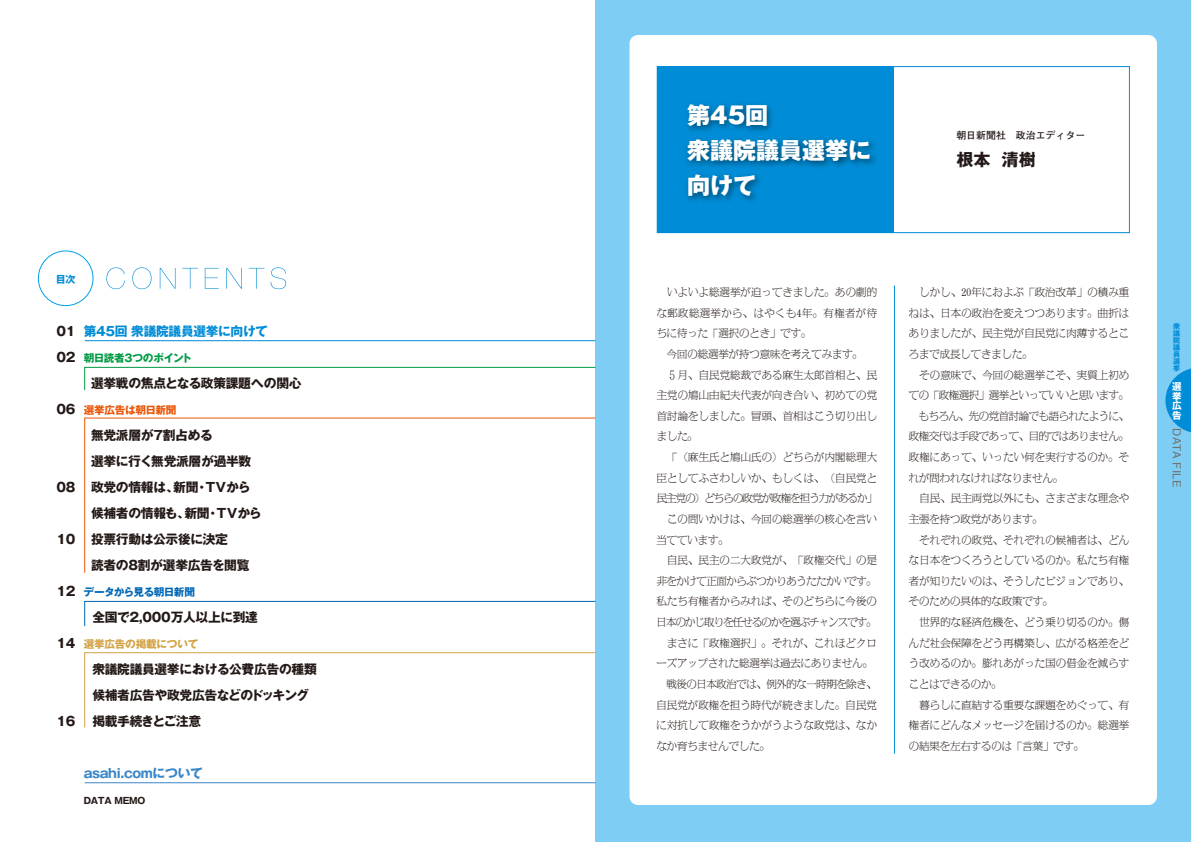
<style>
.page{position:relative;width:1191px;height:842px;background:#fff}
.page>*{position:absolute;margin:0;border:0;box-sizing:border-box;transform-origin:0 0}
.t1{font:23px/35px "Gothic MB101 hea";color:#fff}
.t2{font:700 17px "Gothic MB101";color:#231916}
.t3{font:700 12.8px/26px "Gothic MB101";letter-spacing:-.025em;color:#231916}
.t4{font:700 12.8px "Gothic MB101";letter-spacing:-.025em;color:#008cd6}
.t5{font:700 12.8px "Gothic MB101";letter-spacing:-.025em;color:#3986c7}
.t6{font:11.3px "Helvetica";letter-spacing:.05em;color:#727272}
.t7{font:700 10.6px "Gothic MB101";letter-spacing:-.025em;color:#094}
.t8{font:700 10.6px "Gothic MB101";letter-spacing:-.055em;color:#0068b7}
.t9{font:700 10.6px "Gothic MB101";letter-spacing:-.025em;color:#d3a243}
.t10{font:700 10.6px "Gothic MB101";letter-spacing:-.025em;color:#ea5506}
.t11{font:300 10.3px/20.6px "M News M";letter-spacing:.02em;color:#231916;text-align:justify}
.t12{font:300 10.3px "M News M";color:#231916}
.t13{font:300 10.3px "M News M";letter-spacing:-.03em;color:#231916}
.t14{font:300 10.3px "M News M";letter-spacing:-.075em;color:#231916}
.t15{font:700 9.9px "Futo Go B101";color:#231916}
.t16{font:700 9.9px "Gothic MB101";color:#008cd6}
.t17{font:700 9.6px/9.6px "Gothic MB101";color:#fff;text-align:justify}
.t18{font:700 9px "Gothic MB101";letter-spacing:-.025em;color:#231916}
.t19{font:700 7px/7px "Gothic MB101";color:#008cd6;text-align:justify}
.s1{color:#231916}
.s2{font-size:12.8px;color:#231916}
</style>
<div class="page">
<div style="left:595px;top:0;width:596px;height:842px;background:#7dcdf4"></div>
<div style="left:629px;top:35px;width:528px;height:770px;background:#fff;border-radius:9px"></div>
<hr style="left:894px;top:286px;width:1px;height:468px;background:#008cd6">
<div style="left:657px;top:67px;width:236px;height:166px;background:#008cd6"></div>
<img style="left:686px;top:104px;width:190px;height:97px">
<div style="left:38px;top:251px;width:55px;height:55px;border:1px solid #00a1e9;border-radius:50%"></div>
<svg style="left:106px;top:267px;width:19px;height:22px"></svg>
<svg style="left:132px;top:267px;width:19px;height:22px"></svg>
<svg style="left:160px;top:268px;width:15px;height:21px"></svg>
<svg style="left:182px;top:268px;width:16px;height:21px"></svg>
<svg style="left:205px;top:268px;width:14px;height:21px"></svg>
<svg style="left:226px;top:268px;width:16px;height:21px"></svg>
<svg style="left:249px;top:268px;width:15px;height:21px"></svg>
<svg style="left:271px;top:267px;width:15px;height:22px"></svg>
<svg style="left:84px;top:417px;width:512px;height:156px"></svg>
<svg style="left:84px;top:601px;width:512px;height:26px"></svg>
<svg style="left:84px;top:652px;width:512px;height:76px"></svg>
<svg style="left:84px;top:367px;width:512px;height:23px"></svg>
<hr style="left:85px;top:340px;width:510px;height:1px;background:#008cd6">
<hr style="left:85px;top:782px;width:510px;height:1px;background:#3986c7">
<svg style="left:1165px;top:368px;width:26px;height:65px"></svg>
<p class="t16" style="left:56px;top:272px;width:21px">目次</p>
<p class="t4" style="left:56px;top:322px;width:213px"><span class="s1">01</span> 第45回衆議院議員選挙に向けて</p>
<p class="t7" style="left:56px;top:350px;width:137px"><span class="s2">02</span> 朝日読者3つのポイント</p>
<p class="t3" style="left:91px;top:369px;width:212px">選挙戦の焦点となる政策課題への関心</p>
<p class="t10" style="left:56px;top:402px;width:122px"><span class="s2">06</span> 選挙広告は朝日新聞</p>
<p class="t3" style="left:91px;top:421px;width:123px">無党派層が7割占める</p>
<p class="t3" style="left:91px;top:447px;width:162px">選挙に行く無党派層が過半数</p>
<p class="t3" style="left:56px;top:473px;width:196px">08 政党の情報は、新聞・ＴＶから</p>
<p class="t3" style="left:91px;top:499px;width:172px">候補者の情報も、新聞・ＴＶから</p>
<p class="t3" style="left:56px;top:525px;width:173px">10 投票行動は公示後に決定</p>
<p class="t3" style="left:91px;top:551px;width:160px">読者の8割が選挙広告を閲覧</p>
<p class="t8" style="left:56px;top:584px;width:140px"><span class="s2">12</span> データから見る朝日新聞</p>
<p class="t3" style="left:92px;top:603px;width:167px">全国で2,000万人以上に到達</p>
<p class="t9" style="left:56px;top:636px;width:144px"><span class="s2">14</span> 選挙広告の掲載について</p>
<p class="t3" style="left:92px;top:655px;width:226px">衆議院議員選挙における公費広告の種類候補者広告や政党広告などのドッキング</p>
<p class="t3" style="left:56px;top:707px;width:21px">16</p>
<p class="t3" style="left:92px;top:707px;width:110px">掲載手続きとご注意</p>
<p class="t5" style="left:84px;top:764px;width:121px">asahi.comについて</p>
<p class="t18" style="left:84px;top:794px;width:63px">DATA MEMO</p>
<h1 class="t1" style="left:687px;top:95px;width:185px">第45回<br>衆議院議員選挙に向けて</h1>
<p class="t15" style="left:956px;top:130px;width:130px">朝日新聞社 政治エディター</p>
<h2 class="t2" style="left:956px;top:147px;width:81px">根本 清樹</h2>
<p class="t11" style="left:656px;top:282px;width:222px;text-indent:10px">いよいよ総選挙が迫ってきました。あの劇的な郵政総選挙から、はやくも4年。有権者が待ちに待った「選択のとき」です。</p>
<p class="t12" style="left:667px;top:347px;width:197px">今回の総選挙が持つ意味を考えてみます。</p>
<p class="t11" style="left:667px;top:364px;width:211px">５月、自民党総裁である麻生太郎首相と、民</p>
<p class="t11" style="left:656px;top:385px;width:222px">主党の鳩山由紀夫代表が向き合い、初めての党</p>
<p class="t11" style="left:656px;top:406px;width:222px">首討論をしました。冒頭、首相はこう切り出し</p>
<p class="t11" style="left:656px;top:426px;width:43px">ました。</p>
<p class="t11" style="left:667px;top:447px;width:211px">「（麻生氏と鳩山氏の）どちらが内閣総理大</p>
<p class="t11" style="left:656px;top:467px;width:222px">臣としてふさわしいか、もしくは、（自民党と</p>
<p class="t14" style="left:656px;top:492px;width:222px">民主党の）どちらの政党が政権を担う力があるか」</p>
<p class="t11" style="left:667px;top:509px;width:211px">この問いかけは、今回の総選挙の核心を言い</p>
<p class="t11" style="left:656px;top:529px;width:74px">当てています。</p>
<p class="t11" style="left:667px;top:550px;width:211px">自民、民主の二大政党が、「政権交代」の是</p>
<p class="t13" style="left:656px;top:574px;width:222px">非をかけて正面からぶつかりあうたたかいです。</p>
<p class="t11" style="left:656px;top:591px;width:222px">私たち有権者からみれば、そのどちらに今後の</p>
<p class="t14" style="left:656px;top:616px;width:222px">日本のかじ取りを任せるのかを選ぶチャンスです。</p>
<p class="t11" style="left:667px;top:632px;width:211px">まさに「政権選択」。それが、これほどクロ</p>
<p class="t12" style="left:656px;top:657px;width:218px">ーズアップされた総選挙は過去にありません。</p>
<p class="t13" style="left:666px;top:677px;width:212px">戦後の日本政治では、例外的な一時期を除き、</p>
<p class="t11" style="left:656px;top:694px;width:222px">自民党が政権を担う時代が続きました。自民党</p>
<p class="t11" style="left:656px;top:715px;width:222px">に対抗して政権をうかがうような政党は、なか</p>
<p class="t12" style="left:656px;top:739px;width:115px">なか育ちませんでした。</p>
<p class="t11" style="left:909px;top:282px;width:222px;text-indent:11px">しかし、20年におよぶ「政治改革」の積み重ねは、日本の政治を変えつつあります。曲折はありましたが、民主党が自民党に肉薄するところまで成長してきました。</p>
<p class="t11" style="left:919px;top:364px;width:211px">その意味で、今回の総選挙こそ、実質上初め</p>
<p class="t13" style="left:909px;top:389px;width:222px">ての「政権選択」選挙といっていいと思います。</p>
<p class="t13" style="left:919px;top:409px;width:212px">もちろん、先の党首討論でも語られたように、</p>
<p class="t13" style="left:909px;top:430px;width:222px">政権交代は手段であって、目的ではありません。</p>
<p class="t11" style="left:909px;top:447px;width:222px">政権にあって、いったい何を実行するのか。そ</p>
<p class="t12" style="left:909px;top:471px;width:156px">れが問われなければなりません。</p>
<p class="t11" style="left:919px;top:488px;width:211px">自民、民主両党以外にも、さまざまな理念や</p>
<p class="t12" style="left:909px;top:512px;width:136px">主張を持つ政党があります。</p>
<p class="t11" style="left:919px;top:529px;width:211px">それぞれの政党、それぞれの候補者は、どん</p>
<p class="t11" style="left:909px;top:550px;width:222px">な日本をつくろうとしているのか。私たち有権</p>
<p class="t11" style="left:909px;top:570px;width:222px">者が知りたいのは、そうしたビジョンであり、</p>
<p class="t12" style="left:909px;top:595px;width:146px">そのための具体的な政策です。</p>
<p class="t11" style="left:919px;top:612px;width:211px">世界的な経済危機を、どう乗り切るのか。傷</p>
<p class="t11" style="left:909px;top:632px;width:222px">んだ社会保障をどう再構築し、広がる格差をど</p>
<p class="t11" style="left:909px;top:653px;width:222px">う改めるのか。膨れあがった国の借金を減らす</p>
<p class="t12" style="left:909px;top:677px;width:94px">ことはできるのか。</p>
<p class="t11" style="left:919px;top:694px;width:211px">暮らしに直結する重要な課題をめぐって、有</p>
<p class="t11" style="left:909px;top:715px;width:222px">権者にどんなメッセージを届けるのか。総選挙</p>
<p class="t12" style="left:909px;top:739px;width:177px">の結果を左右するのは「言葉」です。</p>
<p class="t19" style="left:1173px;top:322px;width:9px">衆議院議員選挙</p>
<p class="t17" style="left:1172px;top:381px;width:11px">選挙広告</p>
<p class="t6" style="left:1185px;top:428px;width:61px;rotate:90deg">DATA FILE</p>
</div>
